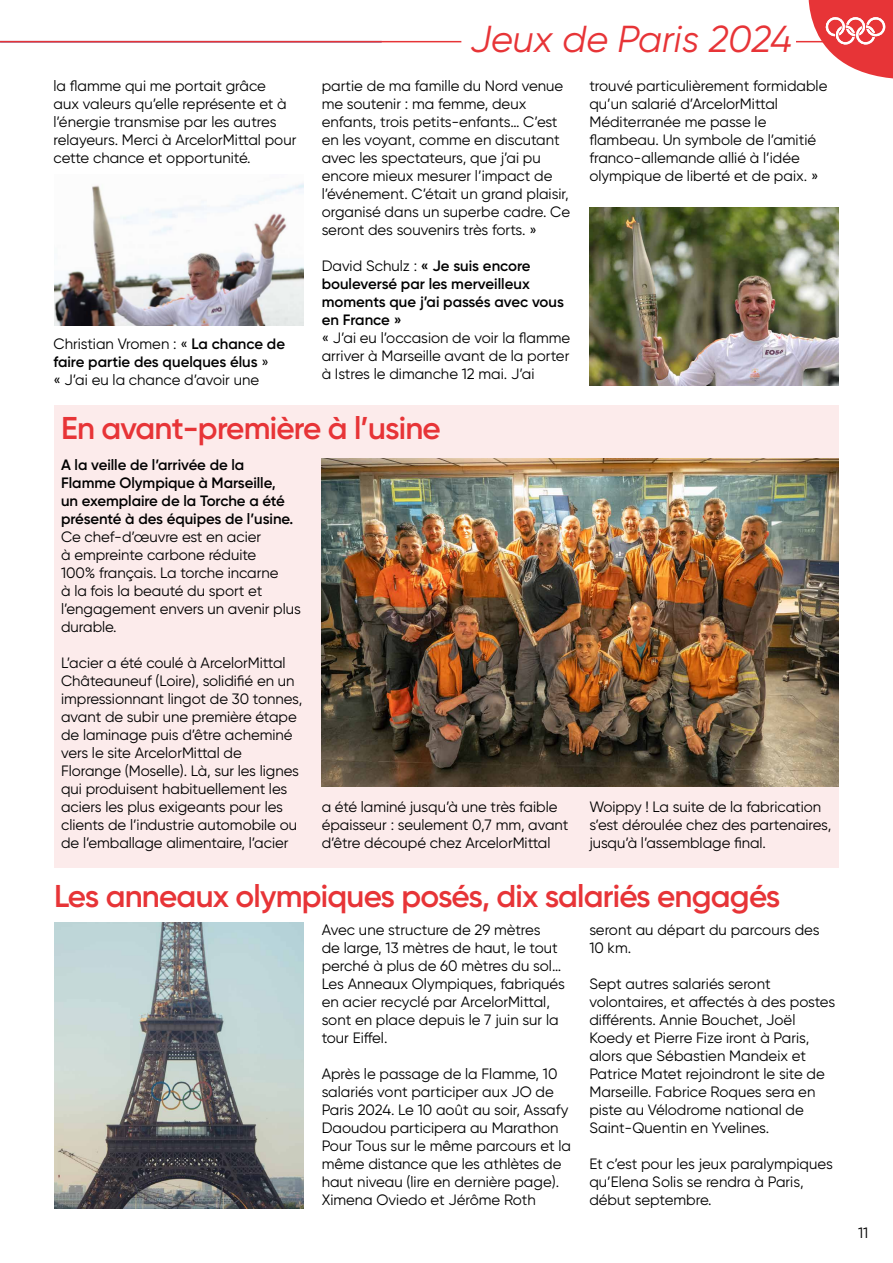
<style>
.page{position:relative;width:893px;height:1263px;background:#fff}
.page>*{position:absolute;margin:0;border:0;box-sizing:border-box;transform-origin:0 0}
.t1{font:italic 37.5px "Gilroy";color:#e73437}
.t2{font:600 31.5px "Gilroy";letter-spacing:-.025em;color:#e73437}
.t3{font:15px/18px "Gilroy";color:#000}
.t4{font:600 15px/18px "Gilroy";letter-spacing:-.005em;color:#000}
.s1{font-weight:600}
.s2{font-weight:400}
</style>
<div class="page">
<div style="left:54px;top:405px;width:785px;height:462px;background:#fcebeb"></div>
<hr style="left:0;top:41px;width:461px;height:1px;background:#e73437">
<svg style="left:796px;top:0;width:97px;height:79px"></svg>
<img style="left:54px;top:183px;width:250px;height:142px">
<img style="left:589px;top:208px;width:250px;height:177px">
<img style="left:322px;top:458px;width:517px;height:328px">
<img style="left:54px;top:923px;width:250px;height:286px">
<p class="t3" style="left:53px;top:76px;width:244px">la flamme qui me portait grâce<br>aux valeurs qu’elle représente et à l’énergie transmise par les autres relayeurs. Merci à ArcelorMittal pour cette chance et opportunité.</p>
<p class="t3" style="left:53px;top:335px;width:233px">Christian Vromen : « <span class="s1">La chance de faire partie des quelques élus</span> »<br>« J’ai eu la chance d’avoir une</p>
<h1 class="t1" style="left:470px;top:16px;width:323px">Jeux de Paris 2024</h1>
<p class="t3" style="left:322px;top:76px;width:250px">partie de ma famille du Nord venue me soutenir : ma femme, deux enfants, trois petits-enfants… C’est en les voyant, comme en discutant avec les spectateurs, que j’ai pu encore mieux mesurer l’impact de l’événement. C’était un grand plaisir, organisé dans un superbe cadre. Ce seront des souvenirs très forts. »</p>
<p class="t4" style="left:322px;top:257px;width:244px"><span class="s2">David Schulz :</span> « Je suis encore bouleversé par les merveilleux moments que j’ai passés avec vous en France »</p>
<p class="t3" style="left:322px;top:328px;width:250px;text-align:justify">« J’ai eu l’occasion de voir la flamme arriver à Marseille avant de la porter à Istres le dimanche 12 mai. J’ai</p>
<p class="t3" style="left:589px;top:76px;width:240px">trouvé particulièrement formidable qu’un salarié d’ArcelorMittal<br>Méditerranée me passe le flambeau. Un symbole de l’amitié franco-allemande allié à l’idée olympique de liberté et de paix. »</p>
<h2 class="t2" style="left:61px;top:409px;width:381px">En avant-première à l’usine</h2>
<p class="t4" style="left:61px;top:456px;width:234px">A la veille de l’arrivée de la<br>Flamme Olympique à Marseille, un exemplaire de la Torche a été présenté à des équipes de l’usine.</p>
<p class="t3" style="left:61px;top:528px;width:241px">Ce chef-d’œuvre est en acier<br>à empreinte carbone réduite<br>100% français. La torche incarne<br>à la fois la beauté du sport et l’engagement envers un avenir plus durable.</p>
<p class="t3" style="left:61px;top:654px;width:243px">L’acier a été coulé à ArcelorMittal Châteauneuf (Loire), solidifié en un impressionnant lingot de 30 tonnes, avant de subir une première étape de laminage puis d’être acheminé vers le site ArcelorMittal de Florange (Moselle). Là, sur les lignes qui produisent habituellement les aciers les plus exigeants pour les clients de l’industrie automobile ou de l’emballage alimentaire, l’acier</p>
<p class="t3" style="left:589px;top:797px;width:244px">Woippy ! La suite de la fabrication s’est déroulée chez des partenaires, jusqu’à l’assemblage final.</p>
<p class="t3" style="left:322px;top:797px;width:248px">a été laminé jusqu’à une très faible épaisseur : seulement 0,7 mm, avant d’être découpé chez ArcelorMittal</p>
<h2 class="t2" style="left:54px;top:876px;width:728px">Les anneaux olympiques posés, dix salariés engagés</h2>
<p class="t3" style="left:322px;top:920px;width:245px">Avec une structure de 29 mètres<br>de large, 13 mètres de haut, le tout perché à plus de 60 mètres du sol…<br>Les Anneaux Olympiques, fabriqués en acier recyclé par ArcelorMittal, sont en place depuis le 7 juin sur la tour Eiffel.</p>
<p class="t3" style="left:322px;top:1064px;width:251px">Après le passage de la Flamme, 10 salariés vont participer aux JO de Paris 2024. Le 10 août au soir, Assafy Daoudou participera au Marathon Pour Tous sur le même parcours et la même distance que les athlètes de haut niveau (lire en dernière page).<br>Ximena Oviedo et Jérôme Roth</p>
<p class="t3" style="left:589px;top:920px;width:232px">seront au départ du parcours des<br>10 km.</p>
<p class="t3" style="left:589px;top:974px;width:247px">Sept autres salariés seront volontaires, et affectés à des postes différents. Annie Bouchet, Joël<br>Koedy et Pierre Fize iront à Paris, alors que Sébastien Mandeix et<br>Patrice Matet rejoindront le site de<br>Marseille. Fabrice Roques sera en piste au Vélodrome national de<br>Saint-Quentin en Yvelines.</p>
<p class="t3" style="left:589px;top:1154px;width:245px">Et c’est pour les jeux paralympiques qu’Elena Solis se rendra à Paris, début septembre.</p>
<p class="t3" style="left:858px;top:1223px;width:12px">11</p>
</div>
